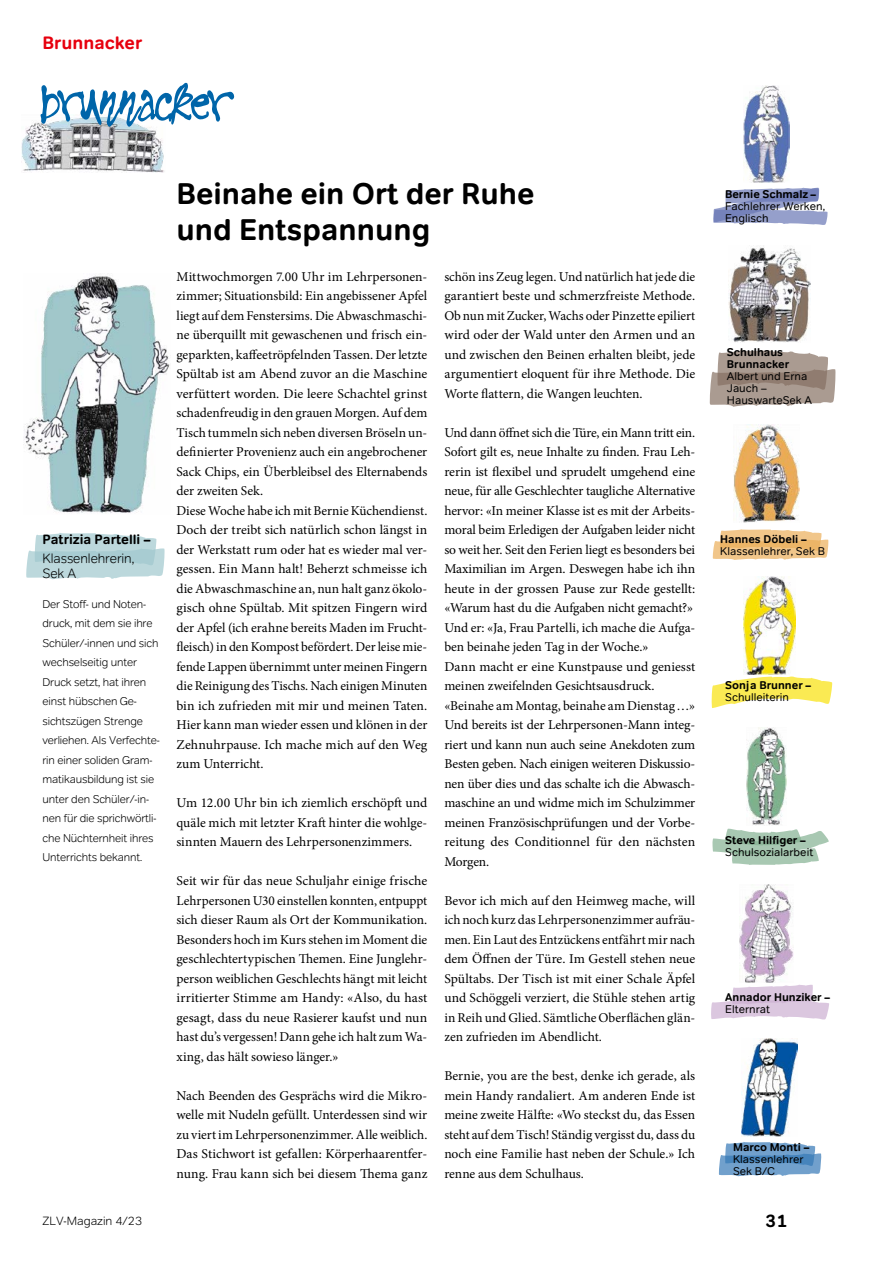
<style>
.page{position:relative;width:893px;height:1263px;background:#fff}
.page>*{position:absolute;margin:0;border:0;box-sizing:border-box;transform-origin:0 0}
.Titel_Veranstaltunge{font:700 30px/36px "Tondo";color:#000}
.t1{font:700 18px "Tondo";color:#e7000e}
.t2{font:700 18px "Tondo";color:#000}
.Copy_Blocksatz{font:13.5px/19.5px "Minion Pro";color:#000;text-align:justify}
.Zwischentitel{font:700 13.5px/19.5px "Tondo";color:#000}
.Zwischentitel-2{font:300 13.5px "Tondo";color:#000}
.t3{font:300 12px "Tondo";color:#000}
.Copy_Blocksatz-2{font:300 11.25px/19.5px "Tondo";letter-spacing:-.01em;color:#000}
.Zwischentitel-3{font:11.25px/12px "Tondo";color:#000}
.Zwischentitel-4{font:700 11.25px "Tondo";color:#000}
.s1{font-weight:300}
.s2{font-weight:700}
</style>
<div class="page">
<svg style="left:26px;top:533px;width:139px;height:46px;background:#c0dade"></svg>
<img style="left:21px;top:122px;width:143px;height:50px">
<svg style="left:40px;top:82px;width:195px;height:45px"></svg>
<svg style="left:712px;top:828px;width:117px;height:37px"></svg>
<img style="left:746px;top:728px;width:41px;height:98px">
<svg style="left:711px;top:984px;width:118px;height:35px"></svg>
<img style="left:740px;top:885px;width:53px;height:97px">
<img style="left:742px;top:1038px;width:56px;height:98px">
<svg style="left:719px;top:1142px;width:102px;height:34px;background:#79a5ce"></svg>
<svg style="left:713px;top:529px;width:115px;height:31px;background:#f1ca93"></svg>
<img style="left:733px;top:425px;width:66px;height:98px">
<svg style="left:713px;top:187px;width:115px;height:38px"></svg>
<img style="left:744px;top:85px;width:46px;height:98px">
<svg style="left:710px;top:350px;width:125px;height:57px;background:#b0a299"></svg>
<img style="left:729px;top:245px;width:81px;height:97px">
<img style="left:24px;top:275px;width:146px;height:238px">
<svg style="left:712px;top:676px;width:120px;height:32px"></svg>
<img style="left:743px;top:576px;width:53px;height:98px">
<p class="t1" style="left:43px;top:31px;width:101px">Brunnacker</p>
<p class="Zwischentitel" style="left:42px;top:529px;width:109px">Patrizia Partelli –<br><span class="s1">Klassenlehrerin,</span></p>
<p class="Zwischentitel-2" style="left:42px;top:566px;width:35px">Sek A</p>
<p class="Copy_Blocksatz-2" style="left:42px;top:594px;width:119px">Der Stoff- und Noten&shy;druck, mit dem sie ihre<br>Schüler/-innen und sich wechselseitig unter<br>Druck setzt, hat ihren einst hübschen Ge&shy;sichtszügen Strenge verliehen. Als Verfechte&shy;rin einer soliden Gram&shy;matikausbildung ist sie unter den Schüler/-in&shy;nen für die sprichwörtli&shy;che Nüchternheit ihres<br>Unterrichts bekannt.</p>
<p class="Titel_Veranstaltunge" style="left:176px;top:176px;width:359px">Beinahe ein Ort der Ruhe und Entspannung</p>
<p class="Copy_Blocksatz" style="left:176px;top:267px;width:252px">Mittwochmorgen 7.00 Uhr im Lehrpersonen&shy;zimmer; Situationsbild: Ein angebissener Apfel liegt auf dem Fenstersims. Die Abwaschmaschi&shy;ne überquillt mit gewaschenen und frisch ein&shy;geparkten, kaffeetröpfelnden Tassen. Der letzte Spültab ist am Abend zuvor an die Maschine verfüttert worden. Die leere Schachtel grinst schadenfreudig in den grauen Morgen. Auf dem Tisch tummeln sich neben diversen Bröseln un&shy;definierter Provenienz auch ein angebrochener Sack Chips, ein Überbleibsel des Elternabends der zweiten Sek.</p>
<p class="Copy_Blocksatz" style="left:176px;top:501px;width:252px">Diese Woche habe ich mit Bernie Küchendienst.<br>Doch der treibt sich natürlich schon längst in der Werkstatt rum oder hat es wieder mal ver&shy;gessen. Ein Mann halt! Beherzt schmeisse ich die Abwaschmaschine an, nun halt ganz ökolo&shy;gisch ohne Spültab. Mit spitzen Fingern wird der Apfel (ich erahne bereits Maden im Frucht&shy;fleisch) in den Kompost befördert. Der leise mie&shy;fende Lappen übernimmt unter meinen Fingern die Reinigung des Tischs. Nach einigen Minuten bin ich zufrieden mit mir und meinen Taten.<br>Hier kann man wieder essen und klönen in der Zehnuhrpause. Ich mache mich auf den Weg zum Unterricht.</p>
<p class="Copy_Blocksatz" style="left:176px;top:793px;width:252px">Um 12.00 Uhr bin ich ziemlich erschöpft und quäle mich mit letzter Kraft hinter die wohlge&shy;sinnten Mauern des Lehrpersonenzimmers.</p>
<p class="Copy_Blocksatz" style="left:176px;top:871px;width:252px">Seit wir für das neue Schuljahr einige frische Lehrpersonen U30 einstellen konnten, entpuppt sich dieser Raum als Ort der Kommunikation.<br>Besonders hoch im Kurs stehen im Moment die geschlechtertypischen Themen. Eine Junglehr&shy;person weiblichen Geschlechts hängt mit leicht irritierter Stimme am Handy: «Also, du hast gesagt, dass du neue Rasierer kaufst und nun hast du’s vergessen! Dann gehe ich halt zum Wa&shy;xing, das hält sowieso länger.»</p>
<p class="Copy_Blocksatz" style="left:176px;top:1086px;width:252px">Nach Beenden des Gesprächs wird die Mikro&shy;welle mit Nudeln gefüllt. Unterdessen sind wir zu viert im Lehrpersonenzimmer. Alle weiblich.<br>Das Stichwort ist gefallen: Körperhaarentfer&shy;nung. Frau kann sich bei diesem Thema ganz</p>
<p class="Copy_Blocksatz" style="left:444px;top:267px;width:252px">schön ins Zeug legen. Und natürlich hat jede die garantiert beste und schmerzfreiste Methode.<br>Ob nun mit Zucker, Wachs oder Pinzette epiliert wird oder der Wald unter den Armen und an und zwischen den Beinen erhalten bleibt, jede argumentiert eloquent für ihre Methode. Die Worte flattern, die Wangen leuchten.</p>
<p class="Copy_Blocksatz" style="left:444px;top:423px;width:252px">Und dann öffnet sich die Türe, ein Mann tritt ein.<br>Sofort gilt es, neue Inhalte zu finden. Frau Leh&shy;rerin ist flexibel und sprudelt umgehend eine neue, für alle Geschlechter taugliche Alternative hervor: «In meiner Klasse ist es mit der Arbeits&shy;moral beim Erledigen der Aufgaben leider nicht so weit her. Seit den Ferien liegt es besonders bei Maximilian im Argen. Deswegen habe ich ihn heute in der grossen Pause zur Rede gestellt: «Warum hast du die Aufgaben nicht gemacht?»</p>
<p class="Copy_Blocksatz" style="left:444px;top:618px;width:252px">Und er: «Ja, Frau Partelli, ich mache die Aufga&shy;ben beinahe jeden Tag in der Woche.»</p>
<p class="Copy_Blocksatz" style="left:444px;top:657px;width:252px">Dann macht er eine Kunstpause und geniesst meinen zweifelnden Gesichtsausdruck.</p>
<p class="Copy_Blocksatz" style="left:444px;top:696px;width:252px">«Beinahe am Montag, beinahe am Dienstag…»</p>
<p class="Copy_Blocksatz" style="left:444px;top:715px;width:252px">Und bereits ist der Lehrpersonen-Mann integ&shy;riert und kann nun auch seine Anekdoten zum Besten geben. Nach einigen weiteren Diskussio&shy;nen über dies und das schalte ich die Abwasch&shy;maschine an und widme mich im Schulzimmer meinen Französischprüfungen und der Vorbe&shy;reitung des Conditionnel für den nächsten Morgen.</p>
<p class="Copy_Blocksatz" style="left:444px;top:891px;width:252px">Bevor ich mich auf den Heimweg mache, will ich noch kurz das Lehrpersonenzimmer aufräu&shy;men. Ein Laut des Entzückens entfährt mir nach dem Öffnen der Türe. Im Gestell stehen neue Spültabs. Der Tisch ist mit einer Schale Äpfel und Schöggeli verziert, die Stühle stehen artig in Reih und Glied. Sämtliche Oberflächen glän&shy;zen zufrieden im Abendlicht.</p>
<p class="Copy_Blocksatz" style="left:444px;top:1066px;width:252px">Bernie, you are the best, denke ich gerade, als mein Handy randaliert. Am anderen Ende ist meine zweite Hälfte: «Wo steckst du, das Essen steht auf dem Tisch! Ständig vergisst du, dass du noch eine Familie hast neben der Schule.» Ich renne aus dem Schulhaus.</p>
<p class="Zwischentitel-4" style="left:725px;top:187px;width:93px">Bernie Schmalz –</p>
<p class="Zwischentitel-3" style="left:725px;top:200px;width:102px">Fachlehrer Werken,</p>
<p class="Zwischentitel-3" style="left:725px;top:212px;width:45px">Englisch</p>
<p class="Zwischentitel-4" style="left:727px;top:346px;width:58px">Schulhaus</p>
<p class="Zwischentitel-4" style="left:727px;top:358px;width:64px">Brunnacker</p>
<p class="Zwischentitel-3" style="left:727px;top:371px;width:82px">Albert und Erna<br>Jauch –</p>
<p class="Zwischentitel-3" style="left:727px;top:395px;width:87px">HauswarteSek A</p>
<p class="Zwischentitel-3" style="left:720px;top:533px;width:106px"><span class="s2">Hannes Döbeli –<br></span>Klassenlehrer, Sek B</p>
<p class="Zwischentitel-4" style="left:725px;top:678px;width:87px">Sonja Brunner –</p>
<p class="Zwischentitel-3" style="left:725px;top:691px;width:65px">Schulleiterin</p>
<p class="Zwischentitel-4" style="left:725px;top:833px;width:82px">Steve Hilfiger –</p>
<p class="Zwischentitel-3" style="left:725px;top:846px;width:89px">Schulsozialarbeit</p>
<p class="Zwischentitel-4" style="left:725px;top:990px;width:106px">Annador Hunziker –</p>
<p class="Zwischentitel-3" style="left:725px;top:1003px;width:46px">Elternrat</p>
<p class="Zwischentitel-4" style="left:733px;top:1140px;width:78px">Marco Monti –</p>
<p class="Zwischentitel-3" style="left:733px;top:1153px;width:72px">Klassenlehrer<br>Sek B/C</p>
<p class="t3" style="left:43px;top:1213px;width:102px">ZLV-Magazin 4/23</p>
<h2 class="t2" style="left:765px;top:1209px;width:23px">31</h2>
</div>
